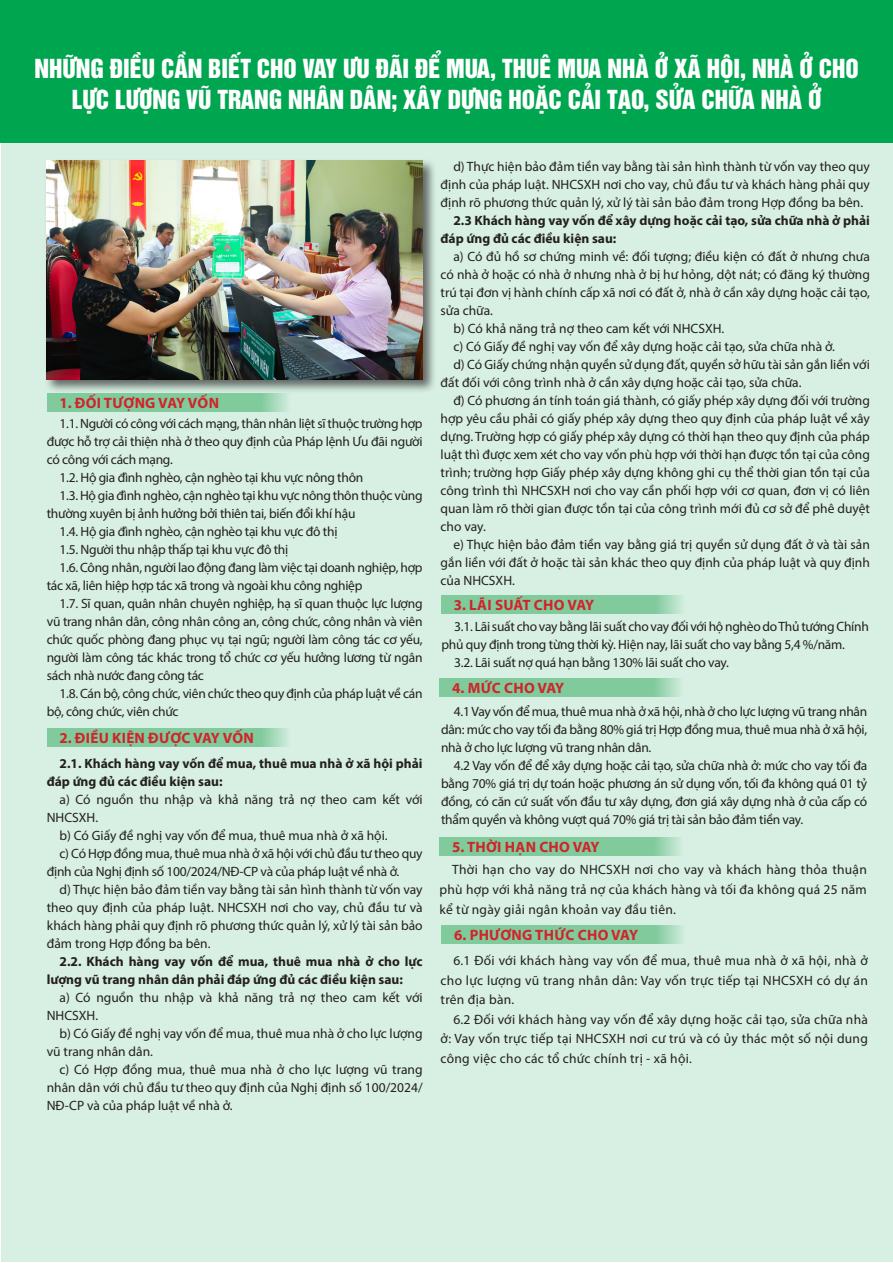
<style>
.page{position:relative;width:893px;height:1263px;background:#fff}
.page>*{position:absolute;margin:0;border:0;box-sizing:border-box;transform-origin:0 0}
.t1{font:24px "UTM Helvet Ins";color:#fff}
.t2{font:700 15px "Myriad Pro";letter-spacing:.02em;color:#d1232a}
.t3{font:13.5px/18px "Myriad Pro";letter-spacing:-.01em;color:#231f20;text-align:justify}
.t4{font:700 13.5px/18px "Myriad Pro";color:#231f20}
</style>
<div class="page">
<div style="left:1px;top:142px;width:892px;height:1120px;background:#d7f0e3"></div>
<div style="left:0;top:0;width:893px;height:142px;background:#00a54f"></div>
<div style="left:45px;top:158px;width:392px;height:236px;background:#231f20;opacity:.65"></div>
<img style="left:47px;top:161px;width:376px;height:218px">
<div style="left:47px;top:393px;width:243px;height:18px;background:#80ca9c"></div>
<div style="left:47px;top:728px;width:243px;height:19px;background:#80ca9c"></div>
<div style="left:441px;top:595px;width:244px;height:18px;background:#80ca9c"></div>
<div style="left:439px;top:679px;width:244px;height:18px;background:#80ca9c"></div>
<div style="left:439px;top:837px;width:244px;height:18px;background:#80ca9c"></div>
<div style="left:441px;top:925px;width:244px;height:18px;background:#80ca9c"></div>
<p class="t1" style="left:34px;top:48px;width:826px">NHỮNG ĐIỀU CẦN BIẾT CHO VAY ƯU ĐÃI ĐỂ MUA, THUÊ MUA NHÀ Ở XÃ HỘI, NHÀ Ở CHO</p>
<p class="t1" style="left:72px;top:80px;width:751px">LỰC LƯỢNG VŨ TRANG NHÂN DÂN; XÂY DỰNG HOẶC CẢI TẠO, SỬA CHỮA NHÀ Ở</p>
<p class="t2" style="left:60px;top:393px;width:161px">1. ĐỐI TƯỢNG VAY VỐN</p>
<p class="t3" style="left:47px;top:414px;width:377px;text-indent:13px">1.1. Người có công với cách mạng, thân nhân liệt sĩ thuộc trường hợp được hỗ trợ cải thiện nhà ở theo quy định của Pháp lệnh Ưu đãi người có công với cách mạng.</p>
<p class="t3" style="left:60px;top:468px;width:305px">1.2. Hộ gia đình nghèo, cận nghèo tại khu vực nông thôn</p>
<p class="t3" style="left:47px;top:486px;width:377px;text-indent:13px">1.3. Hộ gia đình nghèo, cận nghèo tại khu vực nông thôn thuộc vùng thường xuyên bị ảnh hưởng bởi thiên tai, biến đổi khí hậu</p>
<p class="t3" style="left:60px;top:522px;width:279px">1.4. Hộ gia đình nghèo, cận nghèo tại khu vực đô thị</p>
<p class="t3" style="left:60px;top:540px;width:230px">1.5. Người thu nhập thấp tại khu vực đô thị</p>
<p class="t3" style="left:47px;top:558px;width:377px;text-indent:13px">1.6. Công nhân, người lao động đang làm việc tại doanh nghiệp, hợp tác xã, liên hiệp hợp tác xã trong và ngoài khu công nghiệp</p>
<p class="t3" style="left:47px;top:594px;width:377px;text-indent:13px">1.7. Sĩ quan, quân nhân chuyên nghiệp, hạ sĩ quan thuộc lực lượng vũ trang nhân dân, công nhân công an, công chức, công nhân và viên chức quốc phòng đang phục vụ tại ngũ; người làm công tác cơ yếu, người làm công tác khác trong tổ chức cơ yếu hưởng lương từ ngân sách nhà nước đang công tác</p>
<p class="t3" style="left:47px;top:684px;width:377px;text-indent:13px">1.8. Cán bộ, công chức, viên chức theo quy định của pháp luật về cán bộ, công chức, viên chức</p>
<p class="t2" style="left:60px;top:728px;width:196px">2. ĐIỀU KIỆN ĐƯỢC VAY VỐN</p>
<p class="t4" style="left:47px;top:754px;width:377px;text-indent:13px">2.1. Khách hàng vay vốn để mua, thuê mua nhà ở xã hội phải đáp ứng đủ các điều kiện sau:</p>
<p class="t3" style="left:47px;top:790px;width:377px;text-indent:13px">a) Có nguồn thu nhập và khả năng trả nợ theo cam kết với<br>NHCSXH.</p>
<p class="t3" style="left:60px;top:826px;width:330px">b) Có Giấy đề nghị vay vốn để mua, thuê mua nhà ở xã hội.</p>
<p class="t3" style="left:47px;top:844px;width:377px;text-indent:13px">c) Có Hợp đồng mua, thuê mua nhà ở xã hội với chủ đầu tư theo quy định của Nghị định số 100/2024/NĐ-CP và của pháp luật về nhà ở.</p>
<p class="t3" style="left:47px;top:880px;width:377px;text-indent:13px">d) Thực hiện bảo đảm tiền vay bằng tài sản hình thành từ vốn vay theo quy định của pháp luật. NHCSXH nơi cho vay, chủ đầu tư và khách hàng phải quy định rõ phương thức quản lý, xử lý tài sản bảo đảm trong Hợp đồng ba bên.</p>
<p class="t4" style="left:47px;top:952px;width:377px;text-indent:13px">2.2. Khách hàng vay vốn để mua, thuê mua nhà ở cho lực lượng vũ trang nhân dân phải đáp ứng đủ các điều kiện sau:</p>
<p class="t3" style="left:47px;top:988px;width:377px;text-indent:13px">a) Có nguồn thu nhập và khả năng trả nợ theo cam kết với<br>NHCSXH.</p>
<p class="t3" style="left:47px;top:1024px;width:377px;text-indent:13px">b) Có Giấy đề nghị vay vốn để mua, thuê mua nhà ở cho lực lượng vũ trang nhân dân.</p>
<p class="t3" style="left:47px;top:1060px;width:377px;text-indent:13px">c) Có Hợp đồng mua, thuê mua nhà ở cho lực lượng vũ trang nhân dân với chủ đầu tư theo quy định của Nghị định số 100/2024/ NĐ-CP và của pháp luật về nhà ở.</p>
<p class="t3" style="left:441px;top:157px;width:431px;text-indent:13px">d) Thực hiện bảo đảm tiền vay bằng tài sản hình thành từ vốn vay theo quy định của pháp luật. NHCSXH nơi cho vay, chủ đầu tư và khách hàng phải quy định rõ phương thức quản lý, xử lý tài sản bảo đảm trong Hợp đồng ba bên.</p>
<p class="t4" style="left:441px;top:211px;width:431px;text-indent:13px">2.3 Khách hàng vay vốn để xây dựng hoặc cải tạo, sửa chữa nhà ở phải đáp ứng đủ các điều kiện sau:</p>
<p class="t3" style="left:441px;top:247px;width:431px;text-indent:13px">a) Có đủ hồ sơ chứng minh về: đối tượng; điều kiện có đất ở nhưng chưa có nhà ở hoặc có nhà ở nhưng nhà ở bị hư hỏng, dột nát; có đăng ký thường trú tại đơn vị hành chính cấp xã nơi có đất ở, nhà ở cần xây dựng hoặc cải tạo, sửa chữa.</p>
<p class="t3" style="left:453px;top:319px;width:273px">b) Có khả năng trả nợ theo cam kết với NHCSXH.</p>
<p class="t3" style="left:453px;top:337px;width:383px">c) Có Giấy đề nghị vay vốn để xây dựng hoặc cải tạo, sửa chữa nhà ở.</p>
<p class="t3" style="left:441px;top:355px;width:431px;text-indent:13px">d) Có Giấy chứng nhận quyền sử dụng đất, quyền sở hữu tài sản gắn liền với đất đối với công trình nhà ở cần xây dựng hoặc cải tạo, sửa chữa.</p>
<p class="t3" style="left:441px;top:391px;width:431px;text-indent:13px">đ) Có phương án tính toán giá thành, có giấy phép xây dựng đối với trường hợp yêu cầu phải có giấy phép xây dựng theo quy định của pháp luật về xây dựng. Trường hợp có giấy phép xây dựng có thời hạn theo quy định của pháp luật thì được xem xét cho vay vốn phù hợp với thời hạn được tồn tại của công trình; trường hợp Giấy phép xây dựng không ghi cụ thể thời gian tồn tại của công trình thì NHCSXH nơi cho vay cần phối hợp với cơ quan, đơn vị có liên quan làm rõ thời gian được tồn tại của công trình mới đủ cơ sở để phê duyệt cho vay.</p>
<p class="t3" style="left:441px;top:535px;width:431px;text-indent:13px">e) Thực hiện bảo đảm tiền vay bằng giá trị quyền sử dụng đất ở và tài sản gắn liền với đất ở hoặc tài sản khác theo quy định của pháp luật và quy định của NHCSXH.</p>
<p class="t2" style="left:454px;top:595px;width:142px">3. LÃI SUẤT CHO VAY</p>
<p class="t3" style="left:441px;top:617px;width:429px;text-indent:13px">3.1. Lãi suất cho vay bằng lãi suất cho vay đối với hộ nghèo do Thủ tướng Chính phủ quy định trong từng thời kỳ. Hiện nay, lãi suất cho vay bằng 5,4 %/năm.</p>
<p class="t3" style="left:454px;top:653px;width:276px">3.2. Lãi suất nợ quá hạn bằng 130% lãi suất cho vay.</p>
<p class="t2" style="left:452px;top:679px;width:114px">4. MỨC CHO VAY</p>
<p class="t3" style="left:441px;top:702px;width:428px;text-indent:13px">4.1 Vay vốn để mua, thuê mua nhà ở xã hội, nhà ở cho lực lượng vũ trang nhân dân: mức cho vay tối đa bằng 80% giá trị Hợp đồng mua, thuê mua nhà ở xã hội, nhà ở cho lực lượng vũ trang nhân dân.</p>
<p class="t3" style="left:441px;top:756px;width:428px;text-indent:13px">4.2 Vay vốn để để xây dựng hoặc cải tạo, sửa chữa nhà ở: mức cho vay tối đa bằng 70% giá trị dự toán hoặc phương án sử dụng vốn, tối đa không quá 01 tỷ đồng, có căn cứ suất vốn đầu tư xây dựng, đơn giá xây dựng nhà ở của cấp có thẩm quyền và không vượt quá 70% giá trị tài sản bảo đảm tiền vay.</p>
<p class="t2" style="left:452px;top:837px;width:149px">5. THỜI HẠN CHO VAY</p>
<p class="t3" style="left:439px;top:860px;width:429px;line-height:19.5px;text-indent:13px">Thời hạn cho vay do NHCSXH nơi cho vay và khách hàng thỏa thuận phù hợp với khả năng trả nợ của khách hàng và tối đa không quá 25 năm kể từ ngày giải ngân khoản vay đầu tiên.</p>
<p class="t2" style="left:454px;top:925px;width:185px">6. PHƯƠNG THỨC CHO VAY</p>
<p class="t3" style="left:441px;top:951px;width:429px;line-height:19.5px;text-indent:13px">6.1 Đối với khách hàng vay vốn để mua, thuê mua nhà ở xã hội, nhà ở cho lực lượng vũ trang nhân dân: Vay vốn trực tiếp tại NHCSXH có dự án trên địa bàn.</p>
<p class="t3" style="left:441px;top:1009px;width:429px;line-height:19.5px;text-indent:13px">6.2 Đối với khách hàng vay vốn để xây dựng hoặc cải tạo, sửa chữa nhà ở: Vay vốn trực tiếp tại NHCSXH nơi cư trú và có ủy thác một số nội dung công việc cho các tổ chức chính trị - xã hội.</p>
</div>
